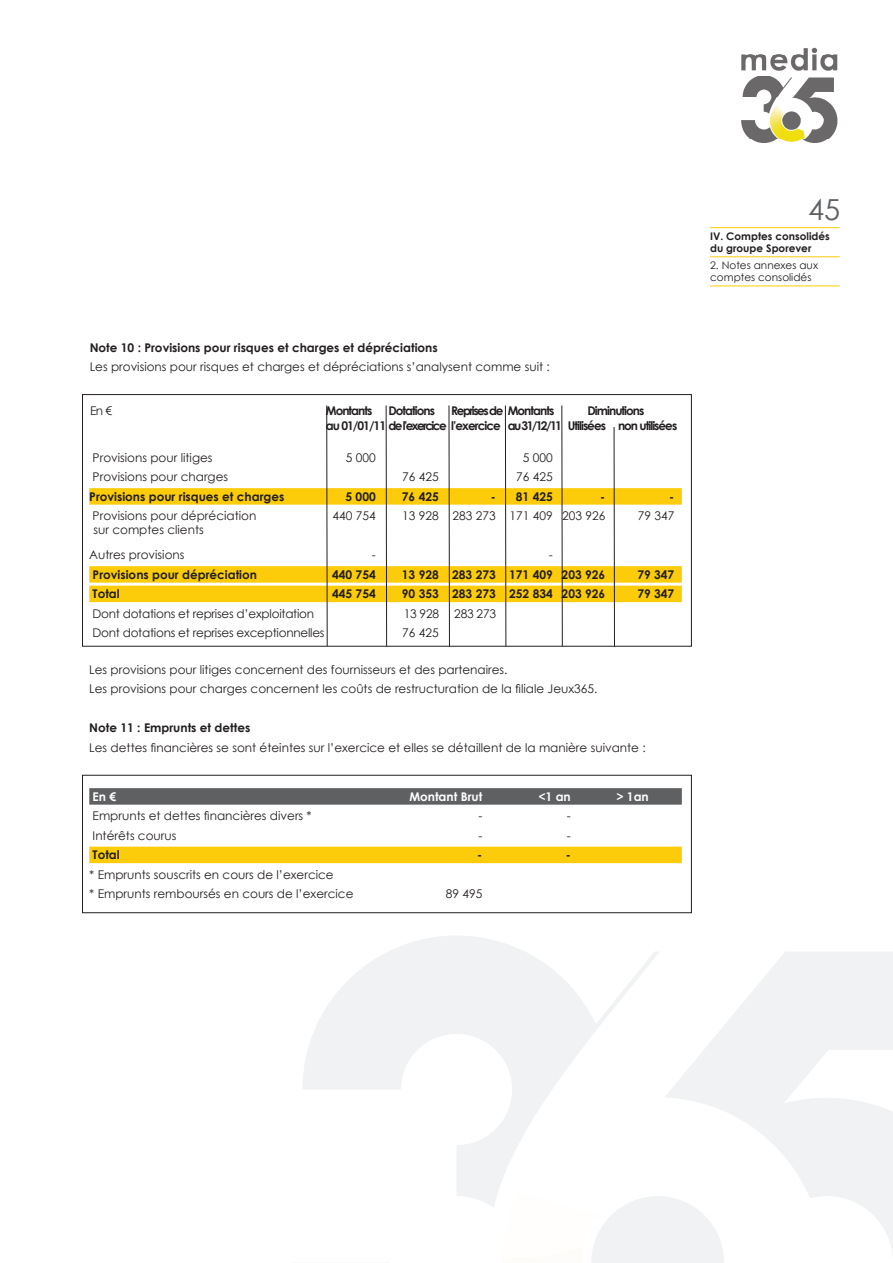
<style>
.page{position:relative;width:893px;height:1263px;background:#fff}
.page>*{position:absolute;margin:0;border:0;box-sizing:border-box;transform-origin:0 0}
.t1{font:28.95px "Century Gothic";color:#5f6062}
.t2{font:12px "Century Gothic";color:#231f20}
.t3{font:700 12px "Century Gothic";color:#231f20}
.t4{font:700 12px "Century Gothic";letter-spacing:-.08em;color:#231f20}
.t5{font:12px "Century Gothic";letter-spacing:-.02em;color:#231f20}
.t6{font:700 12px "Century Gothic";color:#fff}
.t7{font:700 12px "Century Gothic";letter-spacing:-.12em;color:#231f20}
.t8{font:700 10.5px/12px "Century Gothic";color:#231f20}
.t9{font:10.5px/12px "Century Gothic";color:#231f20}
</style>
<div class="page">
<svg style="left:303px;top:936px;width:356px;height:217px"></svg>
<svg style="left:665px;top:952px;width:228px;height:301px;fill:#f0f2f3"></svg>
<svg style="left:457px;top:1153px;width:267px;height:110px"></svg>
<img style="left:741px;top:47px;width:97px;height:96px">
<div style="left:82px;top:394px;width:610px;height:252px;border:1px solid #231f20"></div>
<div style="left:82px;top:775px;width:610px;height:138px;border:1px solid #231f20"></div>
<div style="left:89px;top:488px;width:593px;height:17px;background:#fccc0a"></div>
<div style="left:89px;top:566px;width:593px;height:17px;background:#fccc0a"></div>
<div style="left:89px;top:586px;width:593px;height:16px;background:#fccc0a"></div>
<svg style="left:326px;top:405px;width:2px;height:241px"></svg>
<svg style="left:386px;top:405px;width:1px;height:241px"></svg>
<svg style="left:448px;top:405px;width:2px;height:241px"></svg>
<svg style="left:505px;top:405px;width:1px;height:241px"></svg>
<svg style="left:561px;top:405px;width:2px;height:241px"></svg>
<hr style="left:614px;top:427px;width:1px;height:219px;background:#231f20">
<div style="left:89px;top:788px;width:593px;height:17px;background:#5f6062"></div>
<div style="left:89px;top:847px;width:593px;height:16px;background:#fccc0a"></div>
<hr style="left:710px;top:227px;width:130px;height:1px;background:#fccc0a">
<hr style="left:710px;top:256px;width:130px;height:1px;background:#fccc0a">
<hr style="left:710px;top:286px;width:130px;height:1px;background:#fccc0a">
<p class="t3" style="left:90px;top:338px;width:349px">Note 10 : Provisions pour risques et charges et dépréciations</p>
<p class="t2" style="left:90px;top:358px;width:462px">Les provisions pour risques et charges et dépréciations s’analysent comme suit :</p>
<p class="t2" style="left:90px;top:402px;width:23px">En €</p>
<p class="t4" style="left:388px;top:401px;width:48px">Dotations</p>
<p class="t7" style="left:451px;top:401px;width:104px">Reprises de Montants</p>
<p class="t3" style="left:508px;top:416px;width:56px">au 31/12/11</p>
<p class="t4" style="left:326px;top:401px;width:48px">Montants</p>
<p class="t4" style="left:326px;top:416px;width:176px">au 01/01/11 de l’exercice l’exercice</p>
<p class="t4" style="left:587px;top:401px;width:58px">Diminutions</p>
<p class="t4" style="left:568px;top:416px;width:40px">Utilisées</p>
<p class="t4" style="left:618px;top:416px;width:61px">non utilisées</p>
<p class="t2" style="left:93px;top:449px;width:121px">Provisions pour litiges</p>
<p class="t2" style="left:346px;top:449px;width:31px">5 000</p>
<p class="t2" style="left:523px;top:449px;width:31px">5 000</p>
<p class="t2" style="left:93px;top:469px;width:137px">Provisions pour charges</p>
<p class="t2" style="left:402px;top:469px;width:38px">76 425</p>
<p class="t2" style="left:516px;top:469px;width:38px">76 425</p>
<p class="t3" style="left:89px;top:487px;width:197px">Provisions pour risques et charges</p>
<p class="t3" style="left:346px;top:487px;width:32px">5 000</p>
<p class="t3" style="left:402px;top:487px;width:38px">76 425</p>
<p class="t3" style="left:491px;top:487px;width:64px">- 81 425</p>
<p class="t3" style="left:600px;top:487px;width:7px">-</p>
<p class="t3" style="left:669px;top:487px;width:7px">-</p>
<p class="t2" style="left:93px;top:508px;width:165px">Provisions pour dépréciation</p>
<p class="t2" style="left:333px;top:508px;width:45px">440 754</p>
<p class="t2" style="left:402px;top:508px;width:205px">13 928 283 273 171 409 203 926</p>
<p class="t2" style="left:638px;top:508px;width:38px">79 347</p>
<p class="t2" style="left:89px;top:547px;width:97px">Autres provisions</p>
<p class="t2" style="left:372px;top:547px;width:5px">-</p>
<p class="t2" style="left:549px;top:547px;width:5px">-</p>
<p class="t3" style="left:93px;top:565px;width:166px">Provisions pour dépréciation</p>
<p class="t3" style="left:332px;top:565px;width:45px">440 754</p>
<p class="t3" style="left:402px;top:565px;width:205px">13 928 283 273 171 409 203 926</p>
<p class="t3" style="left:637px;top:565px;width:38px">79 347</p>
<p class="t3" style="left:93px;top:585px;width:29px">Total</p>
<p class="t3" style="left:332px;top:585px;width:45px">445 754</p>
<p class="t3" style="left:402px;top:585px;width:205px">90 353 283 273 252 834 203 926</p>
<p class="t3" style="left:637px;top:585px;width:38px">79 347</p>
<p class="t5" style="left:92px;top:605px;width:223px">Dont dotations et reprises d’exploitation</p>
<p class="t2" style="left:404px;top:605px;width:37px">13 928</p>
<p class="t2" style="left:454px;top:605px;width:43px">283 273</p>
<p class="t5" style="left:92px;top:625px;width:234px">Dont dotations et reprises exceptionnelles</p>
<p class="t2" style="left:402px;top:625px;width:38px">76 425</p>
<p class="t2" style="left:94px;top:521px;width:112px">sur comptes clients</p>
<p class="t2" style="left:89px;top:661px;width:420px">Les provisions pour litiges concernent des fournisseurs et des partenaires.</p>
<p class="t2" style="left:89px;top:680px;width:510px">Les provisions pour charges concernent les coûts de restructuration de la filiale Jeux365.</p>
<p class="t3" style="left:89px;top:719px;width:163px">Note 11 : Emprunts et dettes</p>
<p class="t2" style="left:89px;top:739px;width:558px">Les dettes financières se sont éteintes sur l’exercice et elles se détaillent de la manière suivante :</p>
<p class="t6" style="left:93px;top:787px;width:25px">En €</p>
<p class="t6" style="left:409px;top:787px;width:74px">Montant Brut</p>
<p class="t6" style="left:538px;top:787px;width:34px">&lt;1 an</p>
<p class="t6" style="left:616px;top:787px;width:34px">&gt; 1an</p>
<p class="t2" style="left:93px;top:808px;width:221px">Emprunts et dettes financières divers *</p>
<p class="t2" style="left:478px;top:808px;width:5px">-</p>
<p class="t2" style="left:567px;top:808px;width:5px">-</p>
<p class="t2" style="left:93px;top:827px;width:85px">Intérêts courus</p>
<p class="t2" style="left:478px;top:827px;width:5px">-</p>
<p class="t2" style="left:567px;top:827px;width:5px">-</p>
<p class="t3" style="left:93px;top:846px;width:29px">Total</p>
<p class="t3" style="left:477px;top:846px;width:7px">-</p>
<p class="t3" style="left:566px;top:846px;width:7px">-</p>
<p class="t2" style="left:89px;top:866px;width:246px">* Emprunts souscrits en cours de l’exercice</p>
<p class="t2" style="left:89px;top:886px;width:266px">* Emprunts remboursés en cours de l’exercice</p>
<p class="t2" style="left:446px;top:886px;width:38px">89 495</p>
<h1 class="t1" style="left:808px;top:189px;width:34px">45</h1>
<p class="t8" style="left:710px;top:230px;width:121px">IV. Comptes consolidés du groupe Sporever</p>
<p class="t9" style="left:710px;top:259px;width:109px">2. Notes annexes aux comptes consolidés</p>
</div>
